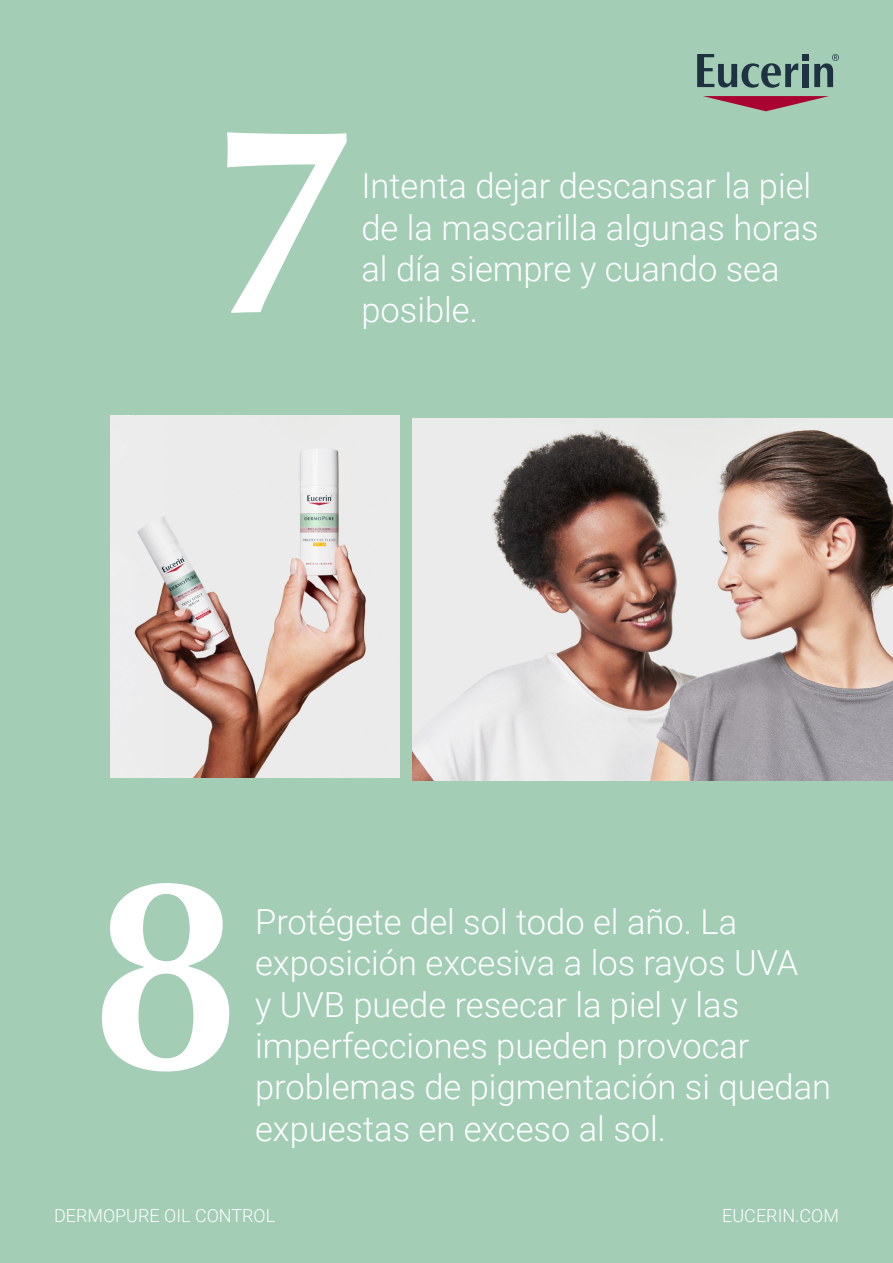
<style>
.page{position:relative;width:893px;height:1263px;background:#a3cdb5}
.page>*{position:absolute;margin:0;border:0;box-sizing:border-box;transform-origin:0 0}
.t1{font:700 263.85px "Eucerina Europe";color:#fff}
.t2{font:300 34.5px/41.4px "Roboto";color:#fff}
.t3{font:300 18px "Roboto";color:#fff}
</style>
<div class="page">
<svg style="left:703px;top:96px;width:126px;height:15px"></svg>
<svg style="left:814px;top:54px;width:25px;height:33px"></svg>
<svg style="left:697px;top:54px;width:111px;height:34px"></svg>
<div style="left:802px;top:64px;width:6px;height:23px;background:#1f3241"></div>
<img style="left:111px;top:416px;width:289px;height:361px">
<img style="left:413px;top:419px;width:480px;height:361px">
<h1 class="t1" style="left:217px;top:70px;width:137px">7</h1>
<p class="t2" style="left:361px;top:164px;width:459px">Intenta dejar descansar la piel de la mascarilla algunas horas al día siempre y cuando sea posible.</p>
<h1 class="t1" style="left:89px;top:825px;width:154px">8</h1>
<p class="t2" style="left:255px;top:899px;width:577px">Protégete del sol todo el año. La exposición excesiva a los rayos UVA<br>y UVB puede resecar la piel y las imperfecciones pueden provocar problemas de pigmentación si quedan expuestas en exceso al sol.</p>
<p class="t3" style="left:54px;top:1203px;width:223px">DERMOPURE OIL CONTROL</p>
<p class="t3" style="left:722px;top:1203px;width:118px">EUCERIN.COM</p>
</div>
